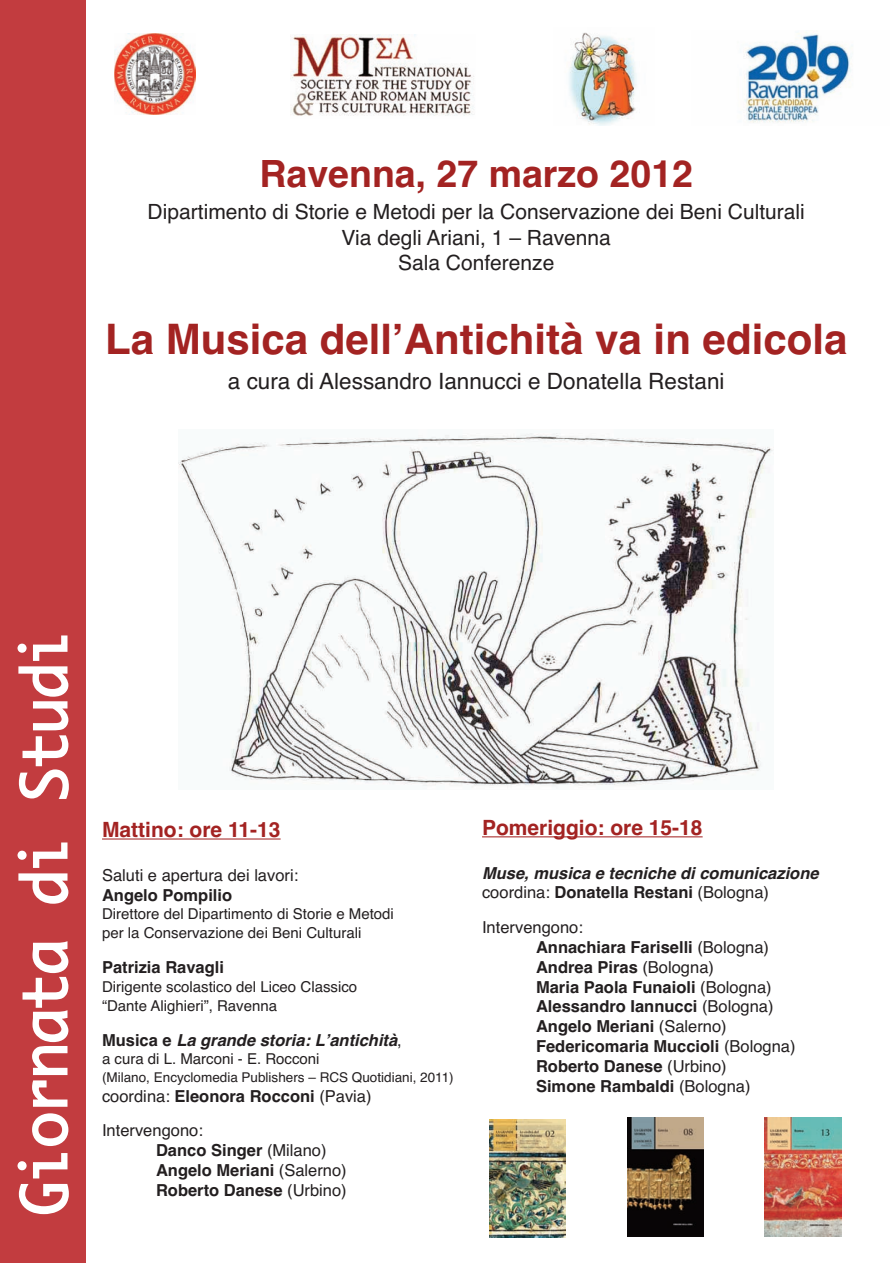
<style>
.page{position:relative;width:893px;height:1263px;background:#fff}
.page>*{position:absolute;margin:0;border:0;box-sizing:border-box;transform-origin:0 0}
.t1{font:60px "Monaco";letter-spacing:-.025em;color:#fff}
.t2{font:700 42px "Helvetica";color:#a32322}
.t3{font:700 37.5px "Helvetica";color:#a32322}
.t4{font:22.5px "Helvetica";color:#231f20}
.t5{font:21px/25.2px "Helvetica";color:#231f20;text-align:center}
.t6{font:700 21px "Helvetica";color:#a32322}
.t7{font:700 16.5px/19.8px "Helvetica";color:#231f20}
.t8{font:italic 700 16.5px/19.8px "Helvetica";color:#231f20}
.t9{font:16.5px/34.8px "Helvetica";color:#231f20}
.t10{font:15px/19.2px "Helvetica";color:#231f20}
.t11{font:13.5px "Helvetica";color:#231f20}
.s1{font-style:normal}
.s2{font-weight:400;font-style:normal}
.s3{font-weight:700}
.s4{font-weight:400}
</style>
<div class="page">
<img style="left:179px;top:433px;width:594px;height:354px">
<hr style="left:102px;top:838px;width:179px;height:1px;background:#a32322">
<hr style="left:482px;top:836px;width:221px;height:1px;background:#a32322">
<img style="left:114px;top:34px;width:81px;height:80px">
<img style="left:290px;top:35px;width:184px;height:81px">
<img style="left:744px;top:32px;width:108px;height:91px">
<img style="left:569px;top:32px;width:68px;height:94px">
<div style="left:0;top:0;width:85px;height:1263px;background:#c23c3f"></div>
<img style="left:489px;top:1119px;width:77px;height:119px">
<img style="left:627px;top:1118px;width:77px;height:118px">
<img style="left:765px;top:1118px;width:77px;height:118px">
<h3 class="t3" style="left:259px;top:152px;width:435px">Ravenna, 27 marzo 2012</h3>
<p class="t5" style="left:148px;top:199px;width:659px">Dipartimento di Storie e Metodi per la Conservazione dei Beni Culturali<br>Via degli Ariani, 1 – Ravenna<br>Sala Conferenze</p>
<h2 class="t2" style="left:105px;top:314px;width:744px">La Musica dellʼAntichità va in edicola</h2>
<h3 class="t4" style="left:228px;top:368px;width:498px">a cura di Alessandro Iannucci e Donatella Restani</h3>
<h1 class="t1" style="left:11px;top:1217px;width:590px;rotate:-90deg">Giornata di Studi</h1>
<p class="t6" style="left:102px;top:818px;width:180px">Mattino: ore 11-13</p>
<p class="t9" style="left:102px;top:858px;width:198px">Saluti e apertura dei lavori:</p>
<p class="t7" style="left:102px;top:885px;width:132px">Angelo Pompilio</p>
<p class="t10" style="left:102px;top:904px;width:293px">Direttore del Dipartimento di Storie e Metodi per la Conservazione dei Beni Culturali</p>
<p class="t7" style="left:102px;top:957px;width:123px">Patrizia Ravagli</p>
<p class="t10" style="left:102px;top:977px;width:257px">Dirigente scolastico del Liceo Classico “Dante Alighieri”, Ravenna</p>
<p class="t8" style="left:102px;top:1030px;width:303px"><span class="s1">M u s i c a e</span> La grande storia: Lʼantichità<span class="s2">,</span></p>
<p class="t10" style="left:102px;top:1050px;width:219px">a cura di L. Marconi - E. Rocconi</p>
<p class="t11" style="left:102px;top:1070px;width:353px">(Milano, Encyclomedia Publishers – RCS Quotidiani, 2011)</p>
<p class="t9" style="left:102px;top:1078px;width:271px">coordina: <span class="s3">Eleonora Rocconi</span> (Pavia)<br>Intervengono:</p>
<p class="t7" style="left:156px;top:1140px;width:192px">Danco Singer <span class="s4">(Milano)<br></span>Angelo Meriani <span class="s4">(Salerno)<br></span>Roberto Danese <span class="s4">(Urbino)</span></p>
<p class="t6" style="left:482px;top:816px;width:222px">Pomeriggio: ore 15-18</p>
<p class="t8" style="left:482px;top:863px;width:344px">Muse, musica e tecniche di comunicazione <span class="s2">coordina:</span> <span class="s1">Donatella Restani</span> <span class="s2">(Bologna)</span></p>
<p class="t7" style="left:536px;top:918px;width:261px;text-indent:-54px"><span class="s4">Intervengono:<br></span>Annachiara Fariselli <span class="s4">(Bologna)<br></span>Andrea Piras <span class="s4">(Bologna)<br></span>Maria Paola Funaioli <span class="s4">(Bologna)<br></span>Alessandro Iannucci <span class="s4">(Bologna)<br></span>Angelo Meriani <span class="s4">(Salerno)<br></span>Federicomaria Muccioli <span class="s4">(Bologna)<br></span>Roberto Danese <span class="s4">(Urbino)<br></span>Simone Rambaldi <span class="s4">(Bologna)</span></p>
</div>
